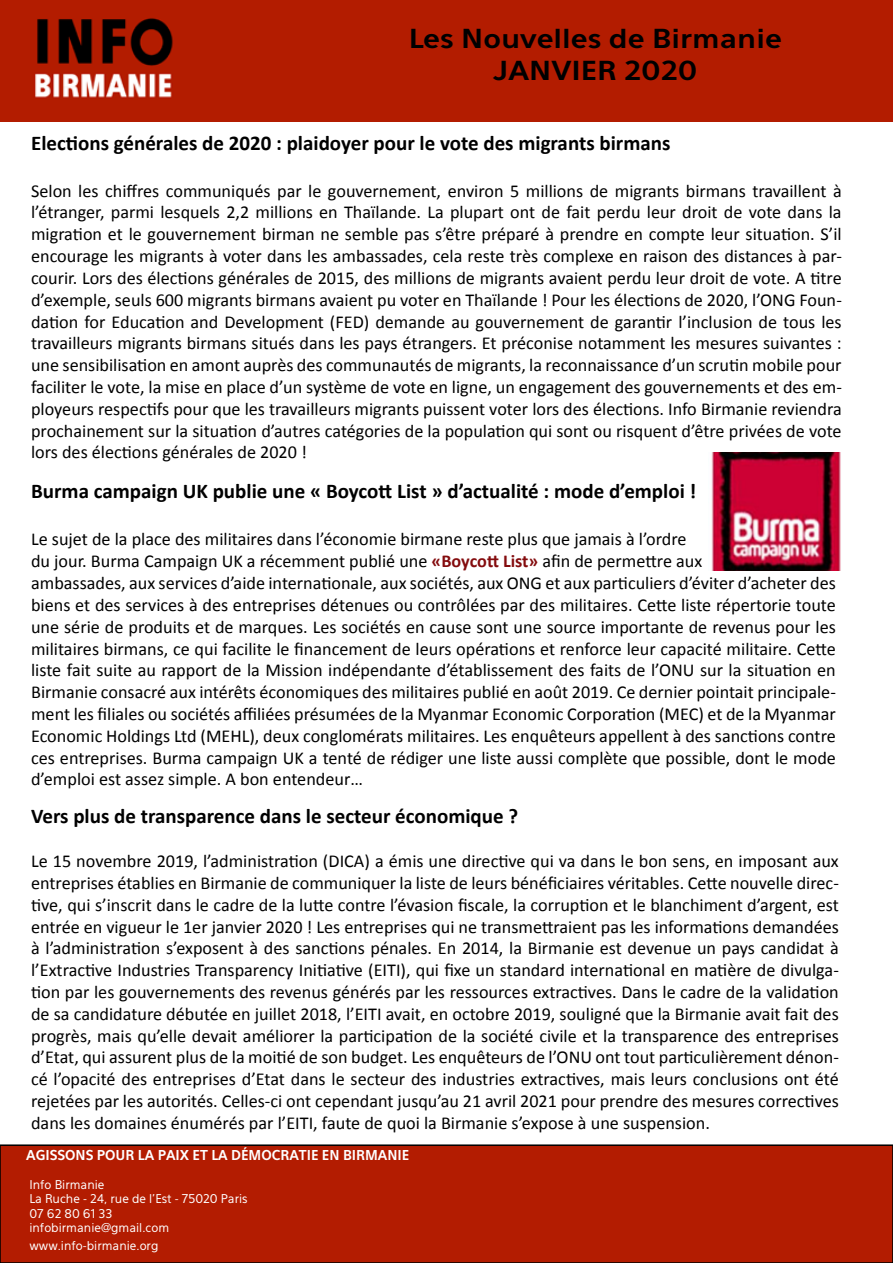
<style>
.page{position:relative;width:893px;height:1263px;background:#fff}
.page>*{position:absolute;margin:0;border:0;box-sizing:border-box;transform-origin:0 0}
.t1{font:700 25.95px/32.4px "Eau Sans";color:#000;text-align:center;scale:1.14 1}
.t2{font:700 21px "Calibri";color:#000}
.t3{font:18.15px/21.8px "Calibri";color:#000;text-align:justify}
.t4{font:700 13.5px "Eau Sans";color:#fff}
.t5{font:12px/14.4px "Eau Sans";color:#fff}
.s1{font-weight:700;color:#840c0e}
</style>
<div class="page">
<div style="left:0;top:1145px;width:893px;height:118px;background:#b31c01"></div>
<div style="left:0;top:1144px;width:893px;height:119px;border:2px solid #000"></div>
<div style="left:0;top:0;width:893px;height:122px;background:#b31c00"></div>
<img style="left:711px;top:453px;width:130px;height:117px">
<h1 class="t1" style="left:409px;top:22px;width:329px">Les Nouvelles de Birmanie<br>JANVIER 2020</h1>
<p class="t2" style="left:31px;top:128px;width:641px">Elections générales de 2020 : plaidoyer pour le vote des migrants birmans</p>
<p class="t3" style="left:31px;top:179px;width:812px">Selon les chiffres communiqués par le gouvernement, environ 5 millions de migrants birmans travaillent à l’étranger, parmi lesquels 2,2 millions en Thaïlande. La plupart ont de fait perdu leur droit de vote dans la migration et le gouvernement birman ne semble pas s’être préparé à prendre en compte leur situation. S’il encourage les migrants à voter dans les ambassades, cela reste très complexe en raison des distances à par&shy;courir. Lors des élections générales de 2015, des millions de migrants avaient perdu leur droit de vote. A titre d’exemple, seuls 600 migrants birmans avaient pu voter en Thaïlande ! Pour les élections de 2020, l’ONG Foun&shy;dation for Education and Development (FED) demande au gouvernement de garantir l’inclusion de tous les travailleurs migrants birmans situés dans les pays étrangers. Et préconise notamment les mesures suivantes : une sensibilisation en amont auprès des communautés de migrants, la reconnaissance d’un scrutin mobile pour faciliter le vote, la mise en place d’un système de vote en ligne, un engagement des gouvernements et des em&shy;ployeurs respectifs pour que les travailleurs migrants puissent voter lors des élections. Info Birmanie reviendra prochainement sur la situation d’autres catégories de la population qui sont ou risquent d’être privées de vote lors des élections générales de 2020 !</p>
<p class="t2" style="left:31px;top:477px;width:667px">Burma campaign UK publie une « Boycott List » d’actualité : mode d’emploi !</p>
<p class="t3" style="left:31px;top:528px;width:806px;text-align:left">Le sujet de la place des militaires dans l’économie birmane reste plus que jamais à l’ordre<br>du jour. Burma Campaign UK a récemment publié une <span class="s1">«Boycott List»</span> afin de permettre aux<br>ambassades, aux services d’aide internationale, aux sociétés, aux ONG et aux particuliers d’éviter d’acheter des biens et des services à des entreprises détenues ou contrôlées par des militaires. Cette liste répertorie toute une série de produits et de marques. Les sociétés en cause sont une source importante de revenus pour les militaires birmans, ce qui facilite le financement de leurs opérations et renforce leur capacité militaire. Cette liste fait suite au rapport de la Mission indépendante d’établissement des faits de l’ONU sur la situation en Birmanie consacré aux intérêts économiques des militaires publié en août 2019. Ce dernier pointait principale&shy;ment les filiales ou sociétés affiliées présumées de la Myanmar Economic Corporation (MEC) et de la Myanmar Economic Holdings Ltd (MEHL), deux conglomérats militaires. Les enquêteurs appellent à des sanctions contre ces entreprises. Burma campaign UK a tenté de rédiger une liste aussi complète que possible, dont le mode d’emploi est assez simple. A bon entendeur…</p>
<p class="t2" style="left:31px;top:801px;width:489px">Vers plus de transparence dans le secteur économique ?</p>
<p class="t3" style="left:31px;top:850px;width:809px">Le 15 novembre 2019, l’administration (DICA) a émis une directive qui va dans le bon sens, en imposant aux entreprises établies en Birmanie de communiquer la liste de leurs bénéficiaires véritables. Cette nouvelle direc&shy;tive, qui s’inscrit dans le cadre de la lutte contre l’évasion fiscale, la corruption et le blanchiment d’argent, est entrée en vigueur le 1er janvier 2020 ! Les entreprises qui ne transmettraient pas les informations demandées à l’administration s’exposent à des sanctions pénales. En 2014, la Birmanie est devenue un pays candidat à l’Extractive Industries Transparency Initiative (EITI), qui fixe un standard international en matière de divulga&shy;tion par les gouvernements des revenus générés par les ressources extractives. Dans le cadre de la validation de sa candidature débutée en juillet 2018, l’EITI avait, en octobre 2019, souligné que la Birmanie avait fait des progrès, mais qu’elle devait améliorer la participation de la société civile et la transparence des entreprises d’Etat, qui assurent plus de la moitié de son budget. Les enquêteurs de l’ONU ont tout particulièrement dénon&shy;cé l’opacité des entreprises d’Etat dans le secteur des industries extractives, mais leurs conclusions ont été rejetées par les autorités. Celles-ci ont cependant jusqu’au 21 avril 2021 pour prendre des mesures correctives dans les domaines énumérés par l’EITI, faute de quoi la Birmanie s’expose à une suspension.</p>
<p class="t4" style="left:26px;top:1147px;width:385px">AGISSONS POUR LA PAIX ET LA DÉMOCRATIE EN BIRMANIE</p>
<p class="t5" style="left:29px;top:1177px;width:220px">Info Birmanie<br>La Ruche - 24, rue de l’Est - 75020 Paris<br>07 62 80 61 33 infobirmanie@gmail.com</p>
<p class="t5" style="left:29px;top:1239px;width:131px">www.info-birmanie.org</p>
</div>
